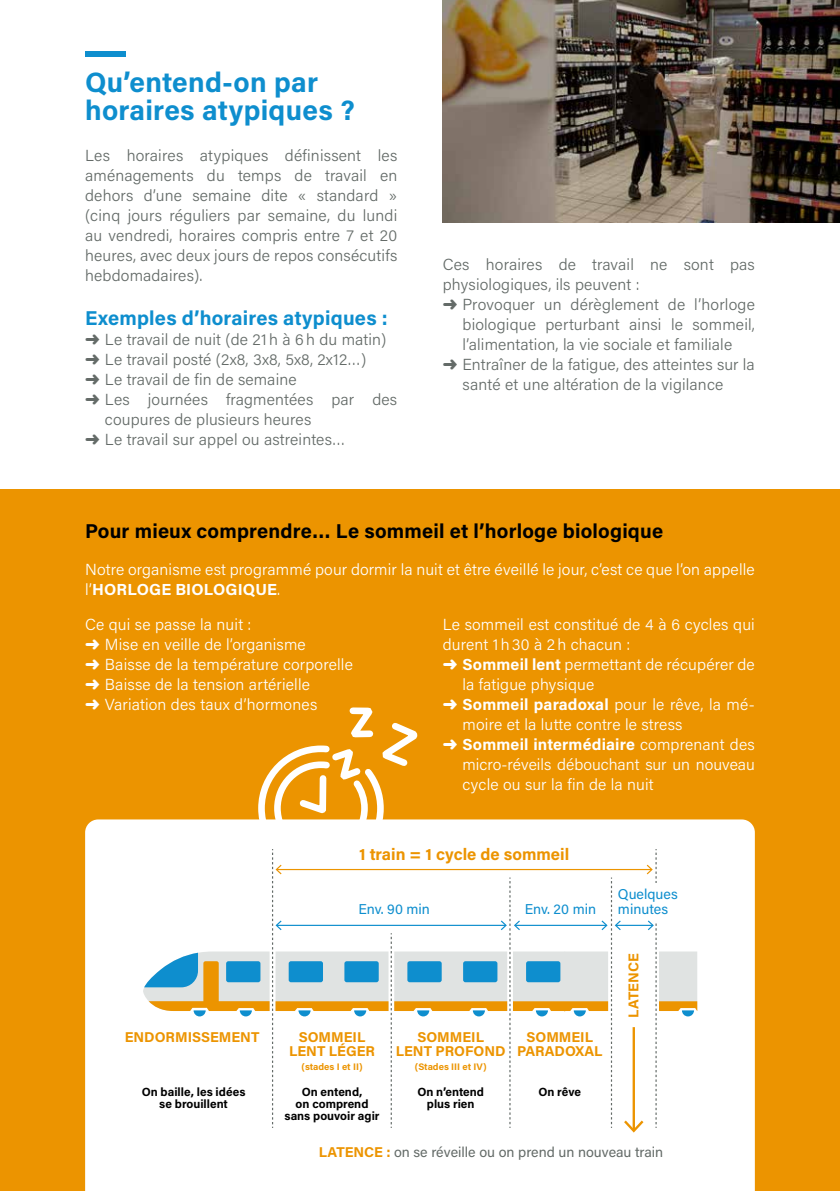
<style>
.page{position:relative;width:840px;height:1191px;background:#fff}
.page>*{position:absolute;margin:0;border:0;box-sizing:border-box;transform-origin:0 0}
.t1{font:700 28px/28px "Acumin Pro";letter-spacing:.01em;color:#0e8ece}
.t2{font:700 20px "Acumin Pro";letter-spacing:.01em;color:#000}
.t3{font:700 20px "Acumin Pro";letter-spacing:.01em;color:#0e8ece}
.t4{font:700 16.6px "Acumin Pro";color:#ec9400}
.t5{font:300 16px/20px "Acumin Pro";letter-spacing:.01em;color:#646b68;text-align:justify}
.t6{font:300 16px/20px "Acumin Pro";letter-spacing:.01em;color:#fff}
.t7{font:700 16px "Acumin Pro";letter-spacing:.01em;color:#fff}
.t8{font:700 14.2px/14.2px "Acumin Pro";color:#ec9400;text-align:center}
.t9{font:14.2px "Acumin Pro";color:#646b68}
.t10{font:14.2px/15.4px "Acumin Pro";color:#0e8ece}
.t11{font:700 11.8px/11.8px "Acumin Pro";color:#000;text-align:center}
.t12{font:700 9.4px "Acumin Pro";color:#ec9400}
.s1{font-weight:700}
.s2{font-weight:300}
.s3{font-weight:700;color:#ec9400}
</style>
<div class="page">
<div style="left:0;top:489px;width:839px;height:702px;background:#ec9400"></div>
<div style="left:85px;top:51px;width:40px;height:6px;background:#0e8ece"></div>
<img style="left:442px;top:0;width:397px;height:223px">
<div style="left:85px;top:819px;width:669px;height:372px;background:#fff"></div>
<svg style="left:143px;top:707px;width:553px;height:425px"></svg>
<h1 class="t1" style="left:85px;top:66px;width:271px">Qu’entend-on par horaires atypiques ?</h1>
<p class="t5" style="left:85px;top:144px;width:313px">Les horaires atypiques définissent les aménagements du temps de travail en dehors d’une semaine dite « standard » (cinq jours réguliers par semaine, du lundi au vendredi, horaires compris entre 7 et 20 heures, avec deux jours de repos consécutifs hebdomadaires).</p>
<p class="t3" style="left:85px;top:303px;width:304px">Exemples d’horaires atypiques :</p>
<p class="t5" style="left:85px;top:328px;width:302px">➜ Le travail de nuit (de 21 h à 6 h du matin)</p>
<p class="t5" style="left:85px;top:348px;width:282px">➜ Le travail posté (2x8, 3x8, 5x8, 2x12…)</p>
<p class="t5" style="left:85px;top:368px;width:213px">➜ Le travail de fin de semaine</p>
<p class="t5" style="left:85px;top:388px;width:313px">➜ Les journées fragmentées par des</p>
<p class="t5" style="left:105px;top:408px;width:208px">coupures de plusieurs heures</p>
<p class="t5" style="left:85px;top:428px;width:262px">➜ Le travail sur appel ou astreintes…</p>
<p class="t5" style="left:442px;top:253px;width:313px">Ces horaires de travail ne sont pas</p>
<p class="t5" style="left:442px;top:273px;width:198px">physiologiques, ils peuvent :</p>
<p class="t5" style="left:442px;top:293px;width:313px">➜ Provoquer un dérèglement de l’horloge</p>
<p class="t5" style="left:462px;top:313px;width:294px">biologique perturbant ainsi le sommeil,</p>
<p class="t5" style="left:462px;top:333px;width:271px">l’alimentation, la vie sociale et familiale</p>
<p class="t5" style="left:442px;top:353px;width:313px">➜ Entraîner de la fatigue, des atteintes sur la</p>
<p class="t5" style="left:462px;top:373px;width:262px">santé et une altération de la vigilance</p>
<p class="t2" style="left:85px;top:516px;width:579px">Pour mieux comprendre… Le sommeil et l’horloge biologique</p>
<p class="t6" style="left:85px;top:559px;width:670px">Notre organisme est programmé pour dormir la nuit et être éveillé le jour, c’est ce que l’on appelle l’<span class="s1">HORLOGE BIOLOGIQUE</span>.</p>
<p class="t6" style="left:85px;top:614px;width:269px">Ce qui se passe la nuit :<br>➜ Mise en veille de l’organisme<br>➜ Baisse de la température corporelle ➜ Baisse de la tension artérielle<br>➜ Variation des taux d’hormones</p>
<p class="t6" style="left:442px;top:614px;width:313px">Le sommeil est constitué de 4 à 6 cycles qui</p>
<p class="t6" style="left:442px;top:634px;width:189px">durent 1 h 30 à 2 h chacun :</p>
<p class="t6" style="left:442px;top:654px;width:313px">➜ <span class="s1">Sommeil lent</span> permettant de récupérer de</p>
<p class="t6" style="left:462px;top:674px;width:133px">la fatigue physique</p>
<p class="t7" style="left:442px;top:693px;width:313px">➜ Sommeil paradoxal <span class="s2">pour le rêve, la mé-</span></p>
<p class="t6" style="left:462px;top:714px;width:221px">moire et la lutte contre le stress</p>
<p class="t7" style="left:442px;top:733px;width:313px">➜ Sommeil intermédiaire <span class="s2">comprenant des</span></p>
<p class="t6" style="left:462px;top:754px;width:294px">micro-réveils débouchant sur un nouveau</p>
<p class="t6" style="left:462px;top:774px;width:193px">cycle ou sur la fin de la nuit</p>
<p class="t4" style="left:359px;top:843px;width:211px">1 train = 1 cycle de sommeil</p>
<p class="t10" style="left:358px;top:900px;width:73px">Env. 90 min</p>
<p class="t10" style="left:524px;top:900px;width:73px">Env. 20 min</p>
<p class="t8" style="left:125px;top:1029px;width:136px">ENDORMISSEMENT</p>
<p class="t8" style="left:289px;top:1029px;width:87px">SOMMEIL<br>LENT LÉGER</p>
<p class="t12" style="left:301px;top:1060px;width:62px">(stades I et II)</p>
<p class="t8" style="left:395px;top:1029px;width:111px">SOMMEIL<br>LENT PROFOND</p>
<p class="t12" style="left:414px;top:1060px;width:73px">(Stades III et IV)</p>
<p class="t8" style="left:517px;top:1029px;width:87px">SOMMEIL<br>PARADOXAL</p>
<p class="t11" style="left:142px;top:1085px;width:105px">On baille, les idées se brouillent</p>
<p class="t11" style="left:417px;top:1085px;width:68px">On n’entend plus rien</p>
<p class="t11" style="left:538px;top:1085px;width:44px">On rêve</p>
<p class="t11" style="left:284px;top:1085px;width:96px">On entend,<br>on comprend sans pouvoir agir</p>
<p class="t10" style="left:617px;top:885px;width:61px">Quelques minutes</p>
<p class="t8" style="left:625px;top:1017px;width:66px;rotate:-90deg">LATENCE</p>
<p class="t9" style="left:318px;top:1141px;width:346px"><span class="s3">LATENCE :</span> on se réveille ou on prend un nouveau train</p>
</div>
